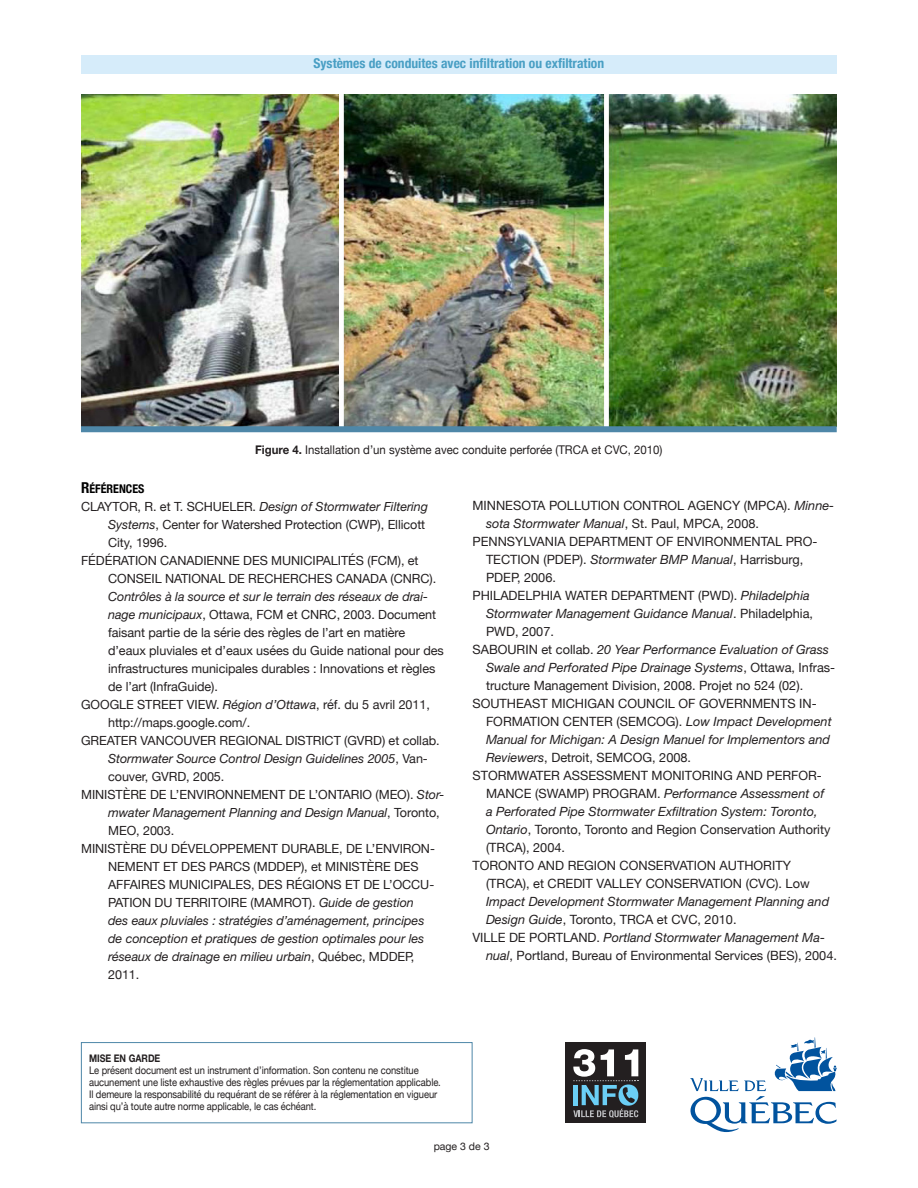
<style>
.page{position:relative;width:918px;height:1188px;background:#fff}
.page>*{position:absolute;margin:0;border:0;box-sizing:border-box;transform-origin:0 0}
._9_Entete_de_page{font:700 condensed 13.5px "Helvetica Neue";color:#499fc4}
._3_Texte_Bullet{font:12.75px/18px "Helvetica Neue";color:#231f20}
._6_References_Texte{font:12.6px/18px "Helvetica Neue";letter-spacing:-.005em;color:#231f20}
._5_Figure{font:12px "Helvetica Neue";color:#231f20;scale:.95 1}
._1_Titre{font:12px "Helvetica Neue Condensed Bold SC800";color:#000}
._4_Suite_Bas_de_page{font:10.5px/12px "Helvetica Neue";letter-spacing:-.01em;color:#231f20;scale:.89 1}
.t1{font:700 10.5px "Helvetica Neue";color:#231f20;scale:.85 1}
._4_Suite_Bas_de_page-2{font:10.5px "Helvetica Neue";letter-spacing:-.01em;color:#231f20}
.s1{font-weight:700}
.s2{font-size:15px}
.s3{font-style:italic}
</style>
<div class="page">
<div style="left:81px;top:1042px;width:391px;height:81px;border:1px solid #4e87a8"></div>
<svg style="left:690px;top:1037px;width:147px;height:95px"></svg>
<div style="left:566px;top:1042px;width:80px;height:81px;background:#231f20"></div>
<svg style="left:573px;top:1049px;width:65px;height:69px"></svg>
<div style="left:81px;top:55px;width:756px;height:18px;background:#d6ecfa"></div>
<img style="left:81px;top:94px;width:756px;height:332px">
<div style="left:81px;top:426px;width:756px;height:6px;background:#4e87a8"></div>
<p class="_9_Entete_de_page" style="left:314px;top:52px;width:292px">Systèmes de conduites avec infiltration ou exfiltration</p>
<p class="_5_Figure" style="left:255px;top:441px;width:430px"><span class="s1">Figure 4.</span> Installation d’un système avec conduite perforée (TRCA et CVC, 2010)</p>
<p class="_1_Titre" style="left:81px;top:479px;width:65px"><span class="s2">R</span>ÉFÉRENCES</p>
<p class="_6_References_Texte" style="left:108px;top:498px;width:321px;text-indent:-27px">CLAYTOR, R. et T. SCHUELER. <span class="s3">Design of Stormwater Filtering<br>Systems</span>, Center for Watershed Protection (CWP), Ellicott<br>City, 1996.</p>
<p class="_6_References_Texte" style="left:108px;top:552px;width:337px;text-indent:-27px">FÉDÉRATION CANADIENNE DES MUNICIPALITÉS (FCM), et CONSEIL NATIONAL DE RECHERCHES CANADA (CNRC).<br><span class="s3">Contrôles à la source et sur le terrain des réseaux de drai&shy;nage municipaux</span>, Ottawa, FCM et CNRC, 2003. Document faisant partie de la série des règles de l’art en matière d’eaux pluviales et d’eaux usées du Guide national pour des infrastructures municipales durables : Innovations et règles de l’art (InfraGuide).</p>
<p class="_6_References_Texte" style="left:108px;top:696px;width:323px;text-indent:-27px">GOOGLE STREET VIEW. <span class="s3">Région d’Ottawa</span>, réf. du 5 avril 2011, http://maps.google.com/.</p>
<p class="_6_References_Texte" style="left:108px;top:732px;width:333px;text-indent:-27px">GREATER VANCOUVER REGIONAL DISTRICT (GVRD) et collab.<br><span class="s3">Stormwater Source Control Design Guidelines 2005</span>, Van&shy;couver, GVRD, 2005.</p>
<p class="_6_References_Texte" style="left:108px;top:786px;width:338px;text-indent:-27px">MINISTÈRE DE L’ENVIRONNEMENT DE L’ONTARIO (MEO). <span class="s3">Stor&shy;mwater Management Planning and Design Manual</span>, Toronto,<br>MEO, 2003.</p>
<p class="_6_References_Texte" style="left:108px;top:840px;width:328px;text-indent:-27px">MINISTÈRE DU DÉVELOPPEMENT DURABLE, DE L’ENVIRON-NEMENT ET DES PARCS (MDDEP), et MINISTÈRE DES AFFAIRES MUNICIPALES, DES RÉGIONS ET DE L’OCCU-PATION DU TERRITOIRE (MAMROT). <span class="s3">Guide de gestion des eaux pluviales : stratégies d’aménagement, principes de conception et pratiques de gestion optimales pour les réseaux de drainage en milieu urbain</span>, Québec, MDDEP, 2011.</p>
<p class="_3_Texte_Bullet" style="left:486px;top:497px;width:350px;text-indent:-14px">MINNESOTA POLLUTION CONTROL AGENCY (MPCA). <span class="s3">Minne&shy;sota Stormwater Manual</span>, St. Paul, MPCA, 2008.</p>
<p class="_3_Texte_Bullet" style="left:486px;top:533px;width:333px;text-indent:-14px">PENNSYLVANIA DEPARTMENT OF ENVIRONMENTAL PRO-<br>TECTION (PDEP). <span class="s3">Stormwater BMP Manual</span>, Harrisburg,<br>PDEP, 2006.</p>
<p class="_3_Texte_Bullet" style="left:486px;top:587px;width:329px;text-indent:-14px">PHILADELPHIA WATER DEPARTMENT (PWD). <span class="s3">Philadelphia<br>Stormwater Management Guidance Manual</span>. Philadelphia,<br>PWD, 2007.</p>
<p class="_3_Texte_Bullet" style="left:486px;top:641px;width:351px;text-indent:-14px">SABOURIN et collab. <span class="s3">20 Year Performance Evaluation of Grass<br>Swale and Perforated Pipe Drainage Systems</span>, Ottawa, Infras&shy;tructure Management Division, 2008. Projet no 524 (02).</p>
<p class="_3_Texte_Bullet" style="left:486px;top:695px;width:347px;text-indent:-14px">SOUTHEAST MICHIGAN COUNCIL OF GOVERNMENTS IN-FORMATION CENTER (SEMCOG). <span class="s3">Low Impact Development Manual for Michigan: A Design Manuel for Implementors and Reviewers</span>, Detroit, SEMCOG, 2008.</p>
<p class="_3_Texte_Bullet" style="left:486px;top:767px;width:346px;text-indent:-14px">STORMWATER ASSESSMENT MONITORING AND PERFOR-MANCE (SWAMP) PROGRAM. <span class="s3">Performance Assessment of a Perforated Pipe Stormwater Exfiltration System: Toronto, Ontario</span>, Toronto, Toronto and Region Conservation Authority (TRCA), 2004.</p>
<p class="_3_Texte_Bullet" style="left:486px;top:857px;width:345px;text-indent:-14px">TORONTO AND REGION CONSERVATION AUTHORITY (TRCA), et CREDIT VALLEY CONSERVATION (CVC). Low <span class="s3">Impact Development Stormwater Management Planning and Design Guide</span>, Toronto, TRCA et CVC, 2010.</p>
<p class="_3_Texte_Bullet" style="left:486px;top:929px;width:353px;text-indent:-14px">VILLE DE PORTLAND. <span class="s3">Portland Stormwater Management Ma&shy;nual</span>, Portland, Bureau of Environmental Services (BES), 2004.</p>
<p class="t1" style="left:89px;top:1052px;width:85px">MISE EN GARDE</p>
<p class="_4_Suite_Bas_de_page" style="left:89px;top:1065px;width:397px">Le présent document est un instrument d’information. Son contenu ne constitue aucunement une liste exhaustive des règles prévues par la réglementation applicable.<br>Il demeure la responsabilité du requérant de se référer à la réglementation en vigueur ainsi qu’à toute autre norme applicable, le cas échéant.</p>
<p class="_4_Suite_Bas_de_page-2" style="left:434px;top:1139px;width:57px">page 3 de 3</p>
</div>
